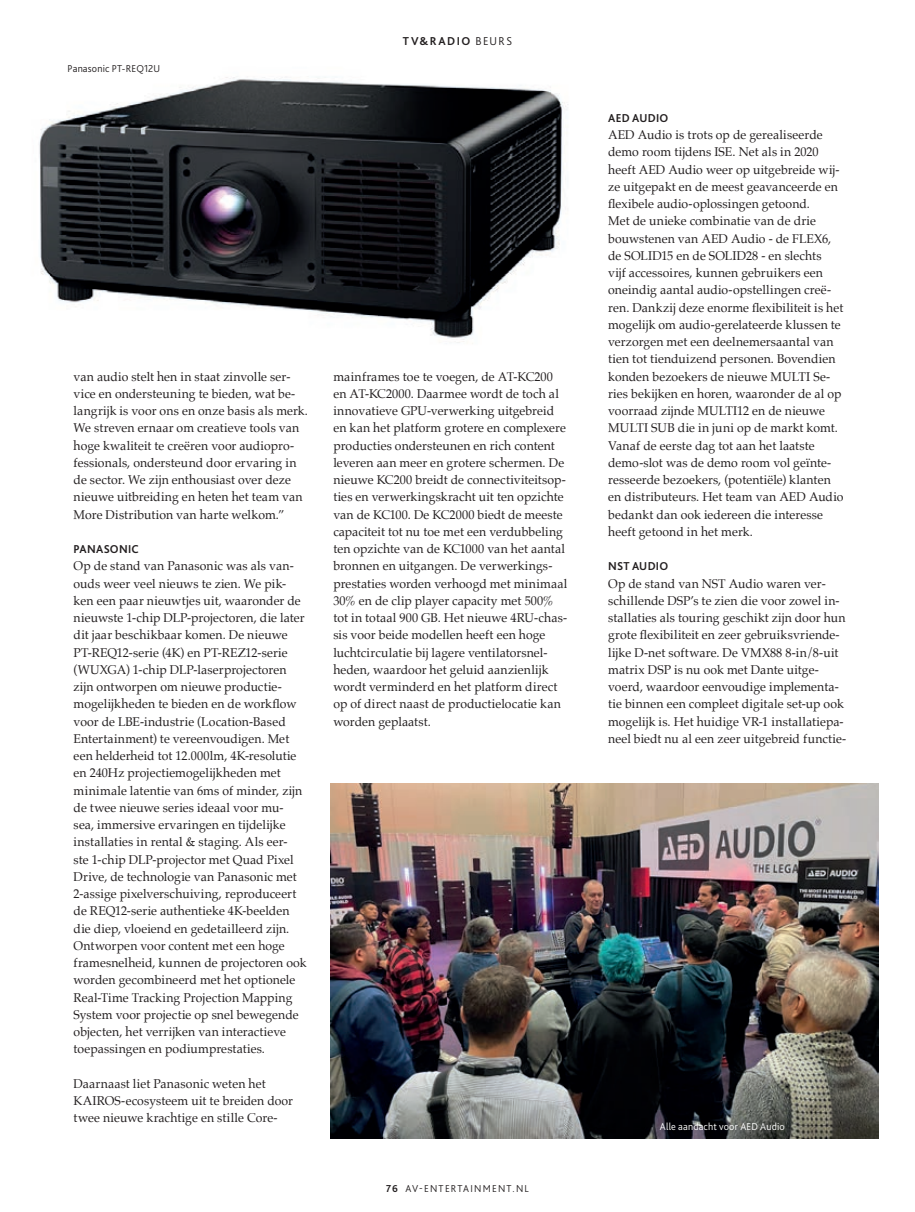
<style>
.page{position:relative;width:915px;height:1212px;background:#fff}
.page>*{position:absolute;margin:0;border:0;box-sizing:border-box;transform-origin:0 0}
.t1{font:12.75px/17.2px "Palatino";letter-spacing:.005em;color:#231f20;scale:.96 1}
.t2{font:700 12px "Bliss 2";letter-spacing:.025em;color:#231f20;scale:.96 1}
.t3{font:700 12px "Bliss 2";letter-spacing:.025em;color:#231f20}
.t4{font:300 10.5px "Bliss 2";letter-spacing:.015em;color:#fff}
.t5{font:300 10.5px "Bliss 2";letter-spacing:.125em;color:#231f20}
.t6{font:300 10.5px "Bliss 2";letter-spacing:.015em;color:#231f20}
.s1{font-weight:300}
.s2{font-weight:700}
</style>
<div class="page">
<img style="left:39px;top:77px;width:529px;height:267px">
<img style="left:330px;top:783px;width:548px;height:355px">
<p class="t6" style="left:68px;top:62px;width:94px">Panasonic PT-REQ12U</p>
<p class="t3" style="left:403px;top:33px;width:111px">TV&amp;RADIO <span class="s1">BEURS</span></p>
<p class="t1" style="left:74px;top:367px;width:245px">van audio stelt hen in staat zinvolle ser&shy;vice en ondersteuning te bieden, wat be&shy;langrijk is voor ons en onze basis als merk.<br>We streven ernaar om creatieve tools van hoge kwaliteit te creëren voor audiopro&shy;fessionals, ondersteund door ervaring in de sector. We zijn enthousiast over deze nieuwe uitbreiding en heten het team van More Distribution van harte welkom.”</p>
<p class="t2" style="left:74px;top:542px;width:69px">PANASONIC</p>
<p class="t1" style="left:74px;top:557px;width:244px">Op de stand van Panasonic was als van&shy;ouds weer veel nieuws te zien. We pik&shy;ken een paar nieuwtjes uit, waaronder de nieuwste 1-chip DLP-projectoren, die later dit jaar beschikbaar komen. De nieuwe PT-REQ12-serie (4K) en PT-REZ12-serie (WUXGA) 1-chip DLP-laserprojectoren zijn ontworpen om nieuwe productie&shy;mogelijkheden te bieden en de workflow voor de LBE-industrie (Location-Based Entertainment) te vereenvoudigen. Met een helderheid tot 12.000lm, 4K-resolutie en 240Hz projectiemogelijkheden met minimale latentie van 6ms of minder, zijn de twee nieuwe series ideaal voor mu&shy;sea, immersive ervaringen en tijdelijke installaties in rental &amp; staging. Als eer-<br>ste 1-chip DLP-projector met Quad Pixel Drive, de technologie van Panasonic met 2-assige pixelverschuiving, reproduceert de REQ12-serie authentieke 4K-beelden die diep, vloeiend en gedetailleerd zijn.<br>Ontworpen voor content met een hoge framesnelheid, kunnen de projectoren ook worden gecombineerd met het optionele Real-Time Tracking Projection Mapping System voor projectie op snel bewegende objecten, het verrijken van interactieve toepassingen en podiumprestaties.</p>
<p class="t1" style="left:74px;top:1075px;width:230px">Daarnaast liet Panasonic weten het<br>KAIROS-ecosysteem uit te breiden door twee nieuwe krachtige en stille Core-</p>
<p class="t1" style="left:333px;top:367px;width:245px">mainframes toe te voegen, de AT-KC200 en AT-KC2000. Daarmee wordt de toch al innovatieve GPU-verwerking uitgebreid en kan het platform grotere en complexere producties ondersteunen en rich content leveren aan meer en grotere schermen. De nieuwe KC200 breidt de connectiviteitsop&shy;ties en verwerkingskracht uit ten opzichte van de KC100. De KC2000 biedt de meeste capaciteit tot nu toe met een verdubbeling ten opzichte van de KC1000 van het aantal bronnen en uitgangen. De verwerkings&shy;prestaties worden verhoogd met minimaal 30% en de clip player capacity met 500% tot in totaal 900 GB. Het nieuwe 4RU-chas&shy;sis voor beide modellen heeft een hoge luchtcirculatie bij lagere ventilatorsnel&shy;heden, waardoor het geluid aanzienlijk wordt verminderd en het platform direct op of direct naast de productielocatie kan worden geplaatst.</p>
<p class="t5" style="left:386px;top:1182px;width:144px"><span class="s2">76</span> AV-ENTERTAINMENT.NL</p>
<p class="t2" style="left:608px;top:110px;width:64px">AED AUDIO</p>
<p class="t1" style="left:608px;top:126px;width:246px">AED Audio is trots op de gerealiseerde demo room tijdens ISE. Net als in 2020 heeft AED Audio weer op uitgebreide wij&shy;ze uitgepakt en de meest geavanceerde en flexibele audio-oplossingen getoond.<br>Met de unieke combinatie van de drie bouwstenen van AED Audio - de FLEX6, de SOLID15 en de SOLID28 - en slechts<br>vijf accessoires, kunnen gebruikers een oneindig aantal audio-opstellingen creë&shy;ren. Dankzij deze enorme flexibiliteit is het mogelijk om audio-gerelateerde klussen te verzorgen met een deelnemersaantal van tien tot tienduizend personen. Bovendien konden bezoekers de nieuwe MULTI Se&shy;ries bekijken en horen, waaronder de al op voorraad zijnde MULTI12 en de nieuwe MULTI SUB die in juni op de markt komt.<br>Vanaf de eerste dag tot aan het laatste demo-slot was de demo room vol geïnte&shy;resseerde bezoekers, (potentiële) klanten en distributeurs. Het team van AED Audio bedankt dan ook iedereen die interesse heeft getoond in het merk.</p>
<p class="t2" style="left:608px;top:559px;width:64px">NST AUDIO</p>
<p class="t1" style="left:608px;top:574px;width:249px">Op de stand van NST Audio waren ver&shy;schillende DSP’s te zien die voor zowel in&shy;stallaties als touring geschikt zijn door hun grote flexibiliteit en zeer gebruiksvriende&shy;lijke D-net software. De VMX88 8-in/8-uit matrix DSP is nu ook met Dante uitge&shy;voerd, waardoor eenvoudige implementa&shy;tie binnen een compleet digitale set-up ook mogelijk is. Het huidige VR-1 installatiepa&shy;neel biedt nu al een zeer uitgebreid functie-</p>
<p class="t4" style="left:659px;top:1120px;width:126px">Alle aandacht voor AED Audio</p>
</div>
